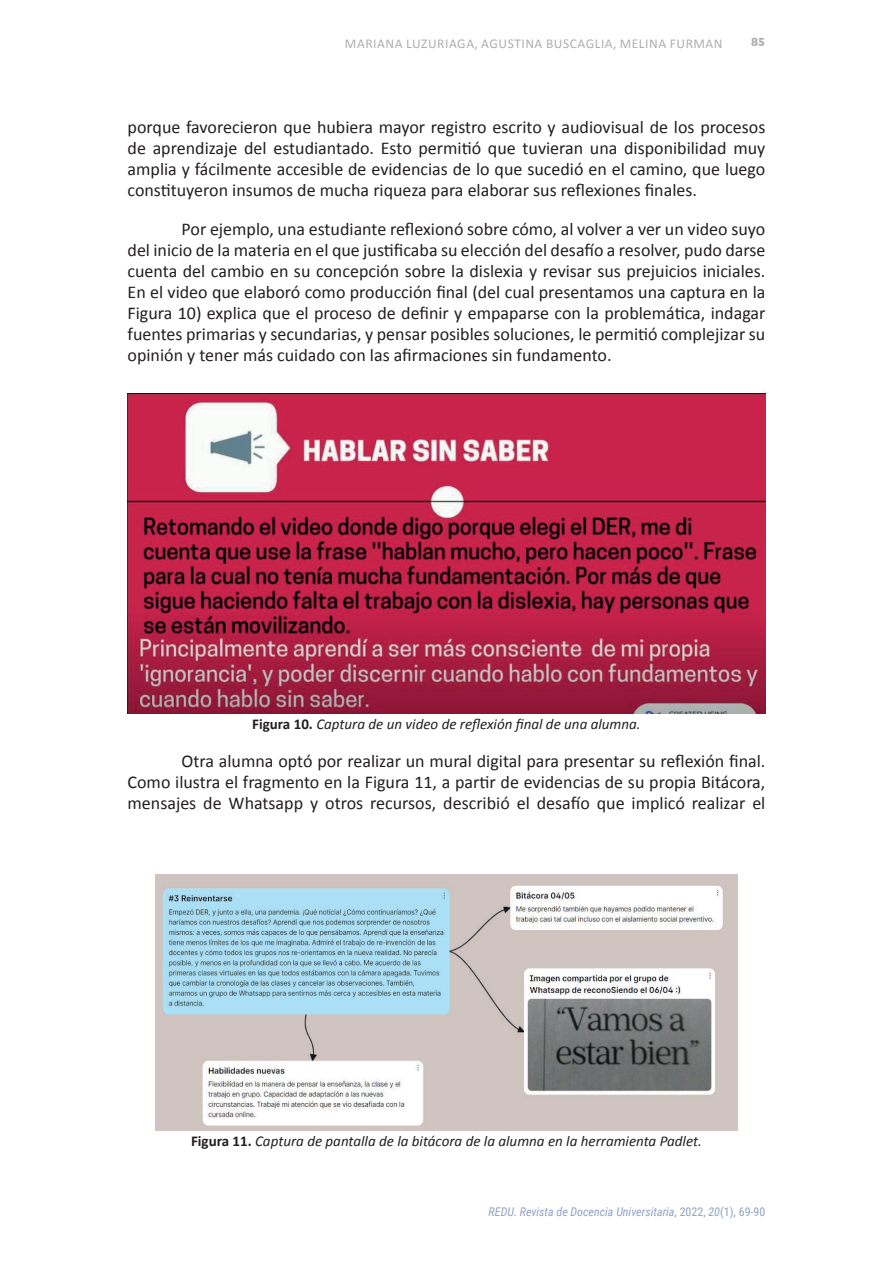
<style>
.page{position:relative;width:893px;height:1263px;background:#fff}
.page>*{position:absolute;margin:0;border:0;box-sizing:border-box;transform-origin:0 0}
.REDU_TXTGRAL{font:18px/21px "Calibri";color:#231f20;text-align:justify}
.REDU_IMG_TIT{font:italic 15px "Calibri";color:#231f20}
.t1{font:13.5px "Calibri";letter-spacing:.04em;color:#b0aead}
.t2{font:italic 12px "Roboto Condensed";color:#8ca3c4}
.t3{font:700 12px "Gill Sans";color:#b0aead}
.s1{font-weight:700;font-style:normal}
.s2{font-style:normal}
</style>
<div class="page">
<img style="left:128px;top:393px;width:637px;height:320px">
<img style="left:155px;top:874px;width:582px;height:257px">
<p class="t1" style="left:345px;top:35px;width:379px">MARIANA LUZURIAGA, AGUSTINA BUSCAGLIA, MELINA FURMAN</p>
<p class="t3" style="left:751px;top:32px;width:16px">85</p>
<p class="REDU_TXTGRAL" style="left:128px;top:116px;width:639px">porque favorecieron que hubiera mayor registro escrito y audiovisual de los procesos de aprendizaje del estudiantado. Esto permitió que tuvieran una disponibilidad muy amplia y fácilmente accesible de evidencias de lo que sucedió en el camino, que luego constituyeron insumos de mucha riqueza para elaborar sus reflexiones finales.</p>
<p class="REDU_TXTGRAL" style="left:128px;top:218px;width:639px;text-indent:54px">Por ejemplo, una estudiante reflexionó sobre cómo, al volver a ver un video suyo del inicio de la materia en el que justificaba su elección del desafío a resolver, pudo darse cuenta del cambio en su concepción sobre la dislexia y revisar sus prejuicios iniciales.<br>En el video que elaboró como producción final (del cual presentamos una captura en la Figura 10) explica que el proceso de definir y empaparse con la problemática, indagar fuentes primarias y secundarias, y pensar posibles soluciones, le permitió complejizar su opinión y tener más cuidado con las afirmaciones sin fundamento.</p>
<p class="REDU_IMG_TIT" style="left:252px;top:713px;width:390px"><span class="s1">Figura 10.</span> Captura de un video de reflexión final de una alumna.</p>
<p class="REDU_TXTGRAL" style="left:128px;top:751px;width:639px;text-indent:54px">Otra alumna optó por realizar un mural digital para presentar su reflexión final.<br>Como ilustra el fragmento en la Figura 11, a partir de evidencias de su propia Bitácora, mensajes de Whatsapp y otros recursos, describió el desafío que implicó realizar el</p>
<p class="REDU_IMG_TIT" style="left:191px;top:1131px;width:512px"><span class="s1">Figura 11.</span> Captura de pantalla de la bitácora de la alumna en la herramienta Padlet.</p>
<p class="t2" style="left:489px;top:1204px;width:278px">REDU. Revista de Docencia Universitaria<span class="s2">, 2022,</span> 20<span class="s2">(1), 69-90</span></p>
</div>
